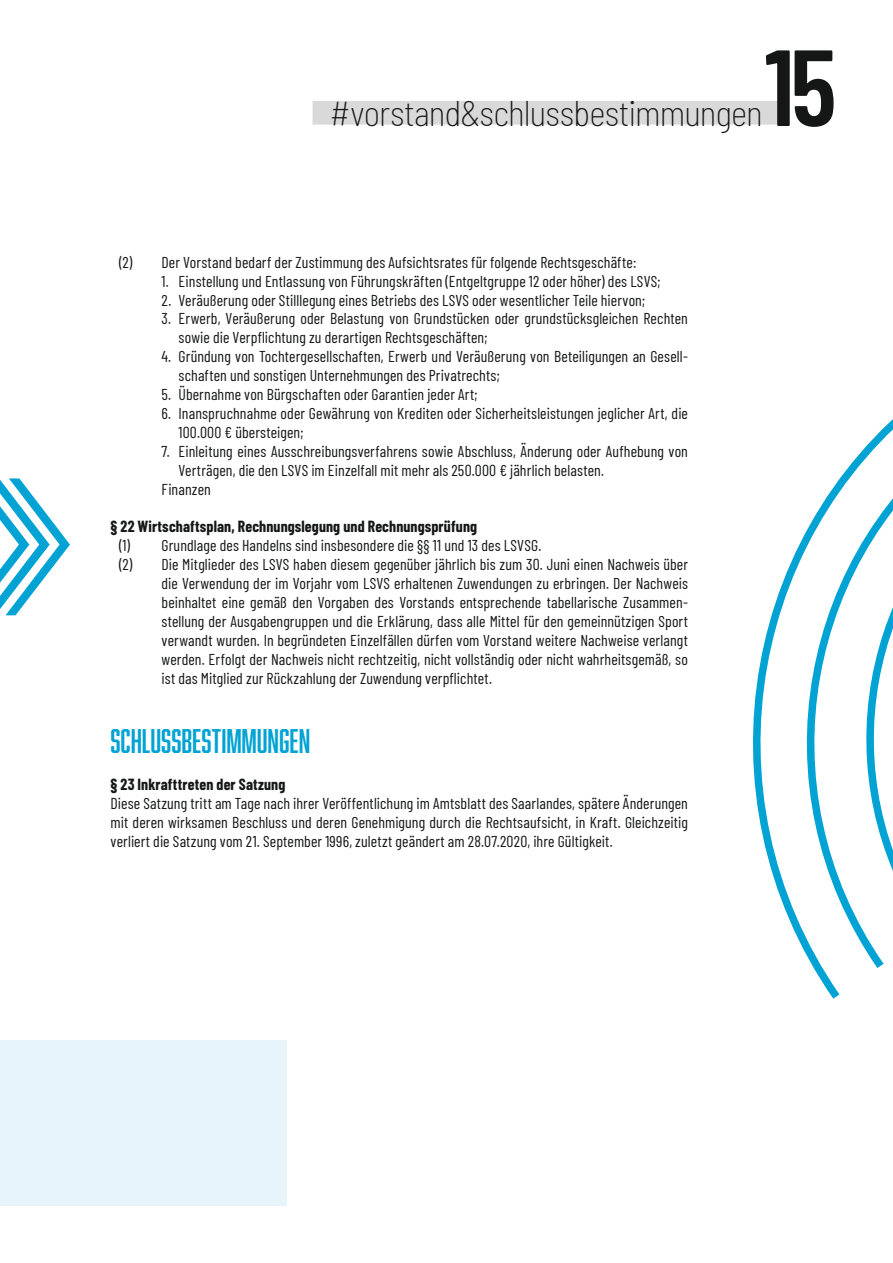
<style>
.page{position:relative;width:893px;height:1263px;background:#fff}
.page>*{position:absolute;margin:0;border:0;box-sizing:border-box;transform-origin:0 0}
.t1{font:600 108px "Barlow Condensed";color:#151616}
.t2{font:200 semi-condensed 34.95px "Barlow";letter-spacing:-.025em;color:#151616}
.t3{font:31.5px "Abolition";color:#00a3d4}
.t4{font:15.75px/18.9px "Barlow Condensed";letter-spacing:.005em;color:#151616}
.t5{font:700 15.75px "Barlow Condensed";letter-spacing:.01em;color:#151616}
</style>
<div class="page">
<div style="left:313px;top:101px;width:472px;height:24px;background:#d9d9da"></div>
<div style="left:0;top:1040px;width:286px;height:166px;background:#e7f4fb"></div>
<svg style="left:0;top:478px;width:70px;height:137px"></svg>
<svg style="left:753px;top:676px;width:87px;height:323px"></svg>
<svg style="left:758px;top:419px;width:135px;height:557px"></svg>
<h1 class="t1" style="left:765px;top:10px;width:73px">15</h1>
<h2 class="t2" style="left:330px;top:88px;width:435px">#vorstand&amp;schlussbestimmungen</h2>
<p class="t4" style="left:119px;top:251px;width:519px">(2) Der Vorstand bedarf der Zustimmung des Aufsichtsrates für folgende Rechtsgeschäfte:</p>
<p class="t4" style="left:162px;top:270px;width:500px">1. Einstellung und Entlassung von Führungskräften (Entgeltgruppe 12 oder höher) des LSVS;</p>
<p class="t4" style="left:162px;top:289px;width:485px">2. Veräußerung oder Stilllegung eines Betriebs des LSVS oder wesentlicher Teile hiervon;</p>
<p class="t4" style="left:179px;top:308px;width:511px;text-indent:-17px">3. Erwerb, Veräußerung oder Belastung von Grundstücken oder grundstücksgleichen Rechten sowie die Verpflichtung zu derartigen Rechtsgeschäften;</p>
<p class="t4" style="left:179px;top:346px;width:511px;text-indent:-17px">4. Gründung von Tochtergesellschaften, Erwerb und Veräußerung von Beteiligungen an Gesell&shy;schaften und sonstigen Unternehmungen des Privatrechts;</p>
<p class="t4" style="left:162px;top:384px;width:318px">5. Übernahme von Bürgschaften oder Garantien jeder Art;</p>
<p class="t4" style="left:179px;top:403px;width:511px;text-indent:-17px">6. Inanspruchnahme oder Gewährung von Krediten oder Sicherheitsleistungen jeglicher Art, die<br>100.000 € übersteigen;</p>
<p class="t4" style="left:162px;top:440px;width:528px">7. Einleitung eines Ausschreibungsverfahrens sowie Abschluss, Änderung oder Aufhebung von</p>
<p class="t4" style="left:179px;top:459px;width:427px">Verträgen, die den LSVS im Einzelfall mit mehr als 250.000 € jährlich belasten.</p>
<p class="t4" style="left:162px;top:478px;width:51px">Finanzen</p>
<p class="t5" style="left:111px;top:515px;width:368px">§ 22 Wirtschaftsplan, Rechnungslegung und Rechnungsprüfung</p>
<p class="t4" style="left:119px;top:535px;width:424px">(1) Grundlage des Handelns sind insbesondere die §§ 11 und 13 des LSVSG.</p>
<p class="t4" style="left:119px;top:554px;width:570px">(2) Die Mitglieder des LSVS haben diesem gegenüber jährlich bis zum 30. Juni einen Nachweis über</p>
<p class="t4" style="left:162px;top:573px;width:528px">die Verwendung der im Vorjahr vom LSVS erhaltenen Zuwendungen zu erbringen. Der Nachweis</p>
<p class="t4" style="left:162px;top:592px;width:528px">beinhaltet eine gemäß den Vorgaben des Vorstands entsprechende tabellarische Zusammen-</p>
<p class="t4" style="left:162px;top:611px;width:528px">stellung der Ausgabengruppen und die Erklärung, dass alle Mittel für den gemeinnützigen Sport</p>
<p class="t4" style="left:162px;top:629px;width:528px">verwandt wurden. In begründeten Einzelfällen dürfen vom Vorstand weitere Nachweise verlangt</p>
<p class="t4" style="left:162px;top:648px;width:528px">werden. Erfolgt der Nachweis nicht rechtzeitig, nicht vollständig oder nicht wahrheitsgemäß, so</p>
<p class="t4" style="left:162px;top:667px;width:332px">ist das Mitglied zur Rückzahlung der Zuwendung verpflichtet.</p>
<h3 class="t3" style="left:111px;top:722px;width:201px">SCHLUSSBESTIMMUNGEN</h3>
<p class="t5" style="left:111px;top:773px;width:176px">§ 23 Inkrafttreten der Satzung</p>
<p class="t4" style="left:111px;top:793px;width:579px;text-align:justify">Diese Satzung tritt am Tage nach ihrer Veröffentlichung im Amtsblatt des Saarlandes, spätere Änderungen mit deren wirksamen Beschluss und deren Genehmigung durch die Rechtsaufsicht, in Kraft. Gleichzeitig verliert die Satzung vom 21. September 1996, zuletzt geändert am 28.07.2020, ihre Gültigkeit.</p>
</div>
